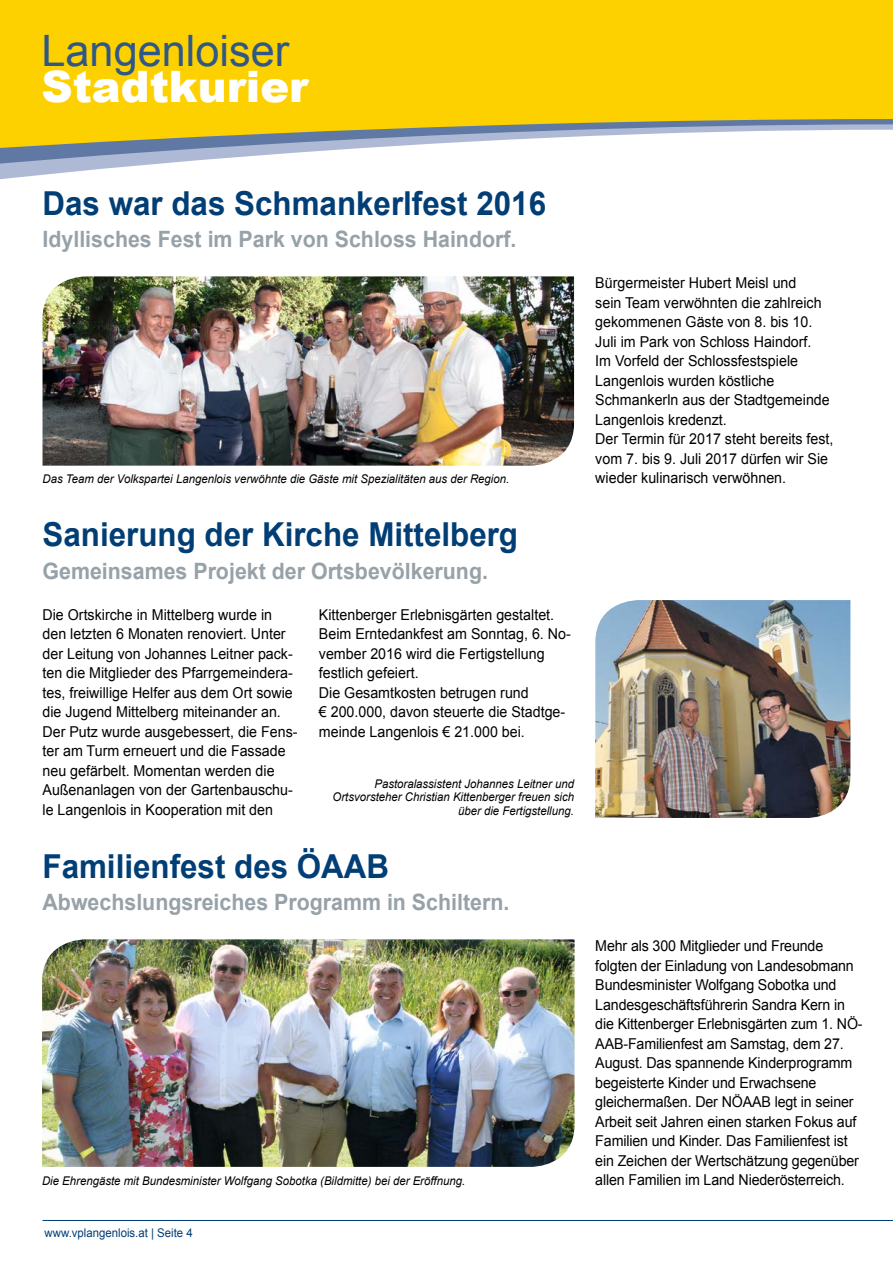
<style>
.page{position:relative;width:893px;height:1263px;background:#fff}
.page>*{position:absolute;margin:0;border:0;box-sizing:border-box;transform-origin:0 0}
.t1{font:43.35px "Arial";color:#2f5889}
.t2{font:900 43.35px "Arial";color:#fff}
.t3{font:700 33px "Arial";color:#003e75;scale:.95 1}
.t4{font:700 22.5px "Arial";color:#97a1a8;scale:.95 1}
.t5{font:15px/19.5px "Arial";color:#000;scale:.95 1}
.t6{font:italic 12px/13.5px "Arial";color:#000;text-align:right;scale:.95 1}
.t7{font:12px "Arial";color:#003e75;scale:.95 1}
</style>
<div class="page">
<svg style="left:0;top:165px;width:143px;height:15px"></svg>
<svg style="left:0;top:149px;width:347px;height:16px"></svg>
<svg style="left:0;top:0;width:893px;height:149px;background:#f2cd1c"></svg>
<hr style="left:43px;top:1220px;width:850px;height:1px;background:#003e75">
<img style="left:43px;top:276px;width:531px;height:190px">
<img style="left:595px;top:600px;width:255px;height:218px">
<img style="left:42px;top:939px;width:533px;height:228px">
<h1 class="t1" style="left:41px;top:22px;width:249px">Langenloiser</h1>
<h1 class="t2" style="left:41px;top:55px;width:269px">Stadtkurier</h1>
<h2 class="t3" style="left:43px;top:181px;width:532px">Das war das Schmankerlfest 2016</h2>
<h3 class="t4" style="left:43px;top:224px;width:500px">Idyllisches Fest im Park von Schloss Haindorf.</h3>
<p class="t6" style="left:43px;top:472px;width:493px">Das Team der Volkspartei Langenlois verwöhnte die Gäste mit Spezialitäten aus der Region.</p>
<h2 class="t3" style="left:43px;top:513px;width:502px">Sanierung der Kirche Mittelberg</h2>
<h3 class="t4" style="left:43px;top:556px;width:470px">Gemeinsames Projekt der Ortsbevölkerung.</h3>
<p class="t5" style="left:43px;top:605px;width:270px">Die Ortskirche in Mittelberg wurde in den letzten 6 Monaten renoviert. Unter der Leitung von Johannes Leitner pack&shy;ten die Mitglieder des Pfarrgemeindera&shy;tes, freiwillige Helfer aus dem Ort sowie die Jugend Mittelberg miteinander an.<br>Der Putz wurde ausgebessert, die Fens&shy;ter am Turm erneuert und die Fassade neu gefärbelt. Momentan werden die Außenanlagen von der Gartenbauschu&shy;le Langenlois in Kooperation mit den</p>
<p class="t5" style="left:319px;top:605px;width:267px">Kittenberger Erlebnisgärten gestaltet.<br>Beim Erntedankfest am Sonntag, 6. No&shy;vember 2016 wird die Fertigstellung festlich gefeiert.<br>Die Gesamtkosten betrugen rund<br>€ 200.000, davon steuerte die Stadtge&shy;meinde Langenlois € 21.000 bei.</p>
<h2 class="t3" style="left:43px;top:844px;width:366px">Familienfest des ÖAAB</h2>
<h3 class="t4" style="left:43px;top:887px;width:493px">Abwechslungsreiches Programm in Schiltern.</h3>
<p class="t6" style="left:333px;top:777px;width:256px">Pastoralassistent Johannes Leitner und<br>Ortsvorsteher Christian Kittenberger freuen sich über die Fertigstellung.</p>
<p class="t6" style="left:42px;top:1174px;width:447px">Die Ehrengäste mit Bundesminister Wolfgang Sobotka (Bildmitte) bei der Eröffnung.</p>
<p class="t7" style="left:45px;top:1225px;width:157px">www.vplangenlois.at | Seite 4</p>
<p class="t5" style="left:595px;top:273px;width:252px">Bürgermeister Hubert Meisl und<br>sein Team verwöhnten die zahlreich gekommenen Gäste von 8. bis 10.<br>Juli im Park von Schloss Haindorf.<br>Im Vorfeld der Schlossfestspiele<br>Langenlois wurden köstliche<br>Schmankerln aus der Stadtgemeinde<br>Langenlois kredenzt.<br>Der Termin für 2017 steht bereits fest, vom 7. bis 9. Juli 2017 dürfen wir Sie wieder kulinarisch verwöhnen.</p>
<p class="t5" style="left:595px;top:936px;width:283px">Mehr als 300 Mitglieder und Freunde folgten der Einladung von Landesobmann Bundesminister Wolfgang Sobotka und Landesgeschäftsführerin Sandra Kern in die Kittenberger Erlebnisgärten zum 1. NÖ-AAB-Familienfest am Samstag, dem 27.<br>August. Das spannende Kinderprogramm begeisterte Kinder und Erwachsene gleichermaßen. Der NÖAAB legt in seiner Arbeit seit Jahren einen starken Fokus auf Familien und Kinder. Das Familienfest ist ein Zeichen der Wertschätzung gegenüber allen Familien im Land Niederösterreich.</p>
</div>
